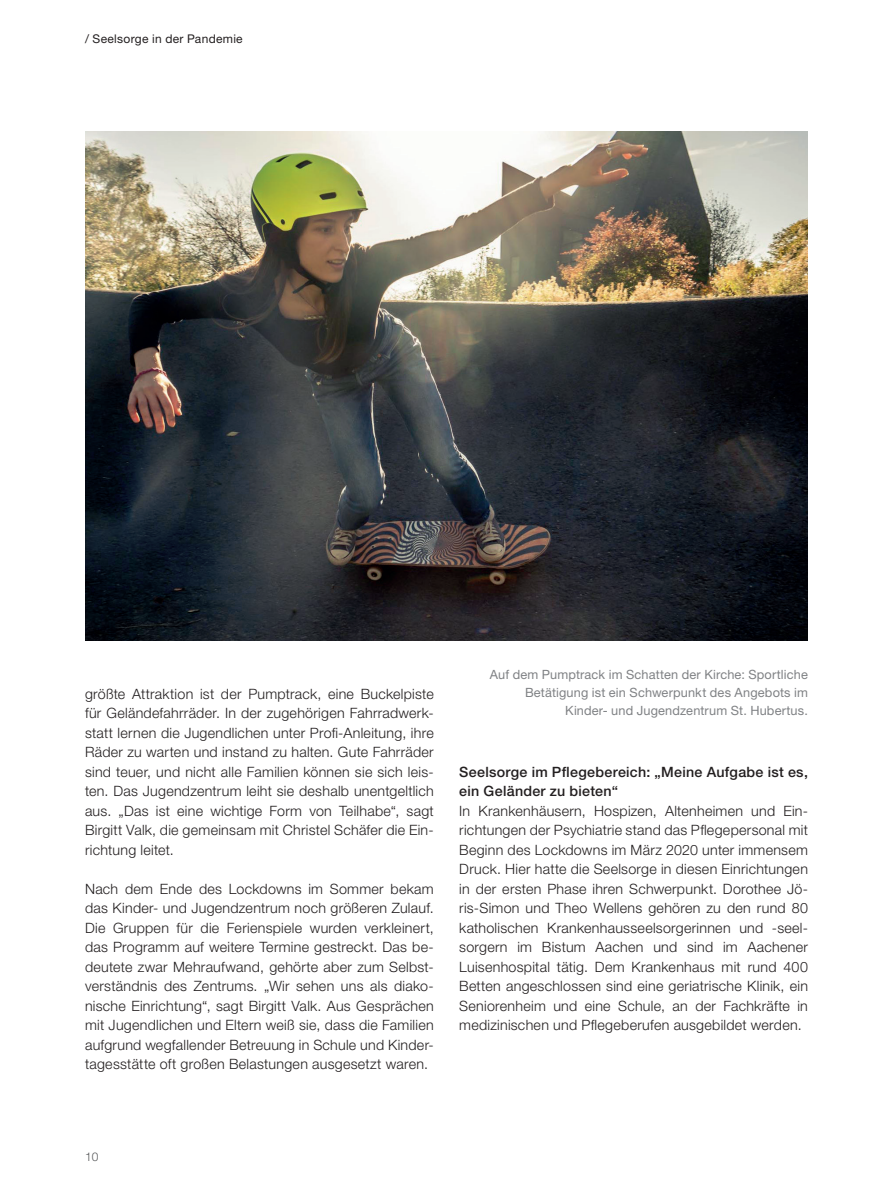
<style>
.page{position:relative;width:893px;height:1191px;background:#fff}
.page>*{position:absolute;margin:0;border:0;box-sizing:border-box;transform-origin:0 0}
.t1{font:300 14.25px/19.5px "Helvetica Neue LT Std";letter-spacing:.02em;color:#231f20;text-align:justify}
.t2{font:500 14.25px/19.5px "Helvetica Neue LT Std";letter-spacing:.02em;color:#231f20}
.t3{font:12.75px/18px "Helvetica Neue LT Std";letter-spacing:.01em;color:#808285;text-align:right}
.t4{font:12px "Helvetica Neue LT Std";letter-spacing:.025em;color:#231f20}
.t5{font:300 12px "Helvetica Neue LT Std";color:#57585a}
</style>
<div class="page">
<img style="left:85px;top:132px;width:723px;height:508px">
<p class="t4" style="left:85px;top:31px;width:159px">/ Seelsorge in der Pandemie</p>
<p class="t1" style="left:85px;top:683px;width:350px">größte Attraktion ist der Pumptrack, eine Buckelpiste für Geländefahrräder. In der zugehörigen Fahrradwerk&shy;statt lernen die Jugendlichen unter Profi-Anleitung, ihre Räder zu warten und instand zu halten. Gute Fahrräder sind teuer, und nicht alle Familien können sie sich leis&shy;ten. Das Jugendzentrum leiht sie deshalb unentgeltlich aus. „Das ist eine wichtige Form von Teilhabe“, sagt Birgitt Valk, die gemeinsam mit Christel Schäfer die Ein&shy;richtung leitet.</p>
<p class="t1" style="left:85px;top:878px;width:350px;text-align:left">Nach dem Ende des Lockdowns im Sommer bekam das Kinder- und Jugendzentrum noch größeren Zulauf.<br>Die Gruppen für die Ferienspiele wurden verkleinert, das Programm auf weitere Termine gestreckt. Das be&shy;deutete zwar Mehraufwand, gehörte aber zum Selbst&shy;verständnis des Zentrums. „Wir sehen uns als diako&shy;nische Einrichtung“, sagt Birgitt Valk. Aus Gesprächen mit Jugendlichen und Eltern weiß sie, dass die Familien aufgrund wegfallender Betreuung in Schule und Kinder&shy;tagesstätte oft großen Belastungen ausgesetzt waren.</p>
<p class="t3" style="left:490px;top:665px;width:320px">Auf dem Pumptrack im Schatten der Kirche: Sportliche<br>Betätigung ist ein Schwerpunkt des Angebots im<br>Kinder- und Jugendzentrum St. Hubertus.</p>
<p class="t2" style="left:459px;top:761px;width:350px">Seelsorge im Pflegebereich: „Meine Aufgabe ist es, ein Geländer zu bieten“</p>
<p class="t1" style="left:459px;top:800px;width:350px">In Krankenhäusern, Hospizen, Altenheimen und Ein&shy;richtungen der Psychiatrie stand das Pflegepersonal mit Beginn des Lockdowns im März 2020 unter immensem Druck. Hier hatte die Seelsorge in diesen Einrichtungen in der ersten Phase ihren Schwerpunkt. Dorothee Jö&shy;ris-Simon und Theo Wellens gehören zu den rund 80 katholischen Krankenhausseelsorgerinnen und -seel&shy;sorgern im Bistum Aachen und sind im Aachener Luisenhospital tätig. Dem Krankenhaus mit rund 400<br>Betten angeschlossen sind eine geriatrische Klinik, ein Seniorenheim und eine Schule, an der Fachkräfte in medizinischen und Pflegeberufen ausgebildet werden.</p>
<p class="t5" style="left:85px;top:1149px;width:15px">10</p>
</div>
